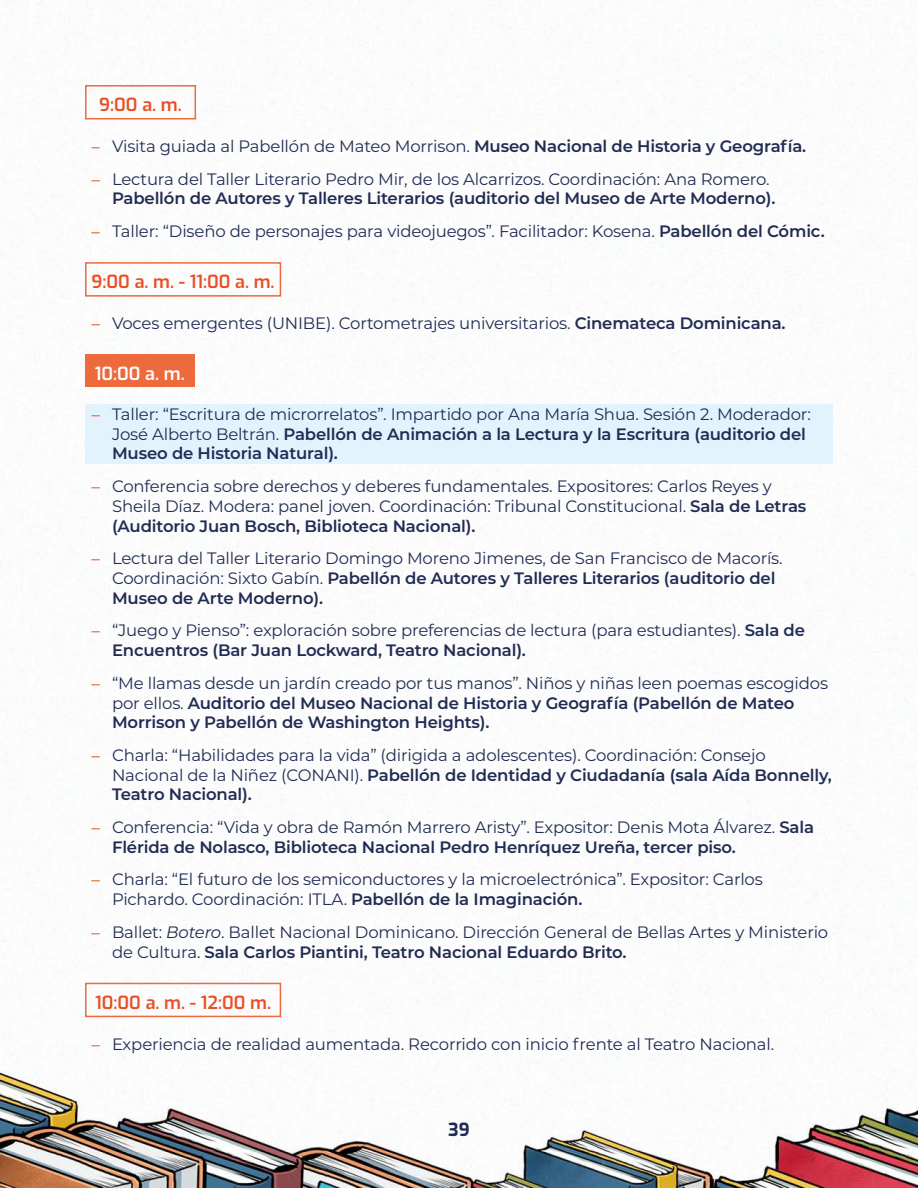
<style>
.page{position:relative;width:918px;height:1188px;background:#fff}
.page>*{position:absolute;margin:0;border:0;box-sizing:border-box;transform-origin:0 0}
.t1{font:600 18px "Exo";color:#e94e24}
.t2{font:600 18px "Exo";color:#fff}
.t3{font:700 18px "Exo";color:#212c53}
.t4{font:16.5px/19.8px "Montserrat";letter-spacing:-.01em;color:#212c53}
.t5{font:600 16.5px/19.8px "Montserrat";letter-spacing:-.01em;color:#212c53}
.s1{color:#ed6a3d}
.s2{font-weight:600}
.s3{font-weight:400}
.s4{font-style:italic}
</style>
<div class="page">
<img style="left:0;top:9px;width:918px;height:1179px">
<div style="left:85px;top:404px;width:748px;height:60px;background:#e2f3fd"></div>
<div style="left:85px;top:85px;width:111px;height:34px;border:2px solid #ed6a3d"></div>
<div style="left:85px;top:262px;width:196px;height:35px;border:2px solid #ed6a3d"></div>
<div style="left:85px;top:354px;width:110px;height:33px;background:#ed6a3d"></div>
<div style="left:85px;top:983px;width:196px;height:34px;border:2px solid #ed6a3d"></div>
<p class="t1" style="left:99px;top:91px;width:84px">9:00 a. m.</p>
<p class="t4" style="left:91px;top:129px;width:717px;line-height:32.5px"><span class="s1">−</span> Visita guiada al Pabellón de Mateo Morrison. <span class="s2">Museo Nacional de Historia y Geografía. </span><span class="s1">−</span> Lectura del Taller Literario Pedro Mir, de los Alcarrizos. Coordinación: Ana Romero.</p>
<p class="t5" style="left:91px;top:182px;width:735px;line-height:32.5px;text-indent:21px">Pabellón de Autores y Talleres Literarios (auditorio del Museo de Arte Moderno).<br><span class="s1">−</span> <span class="s3">Taller: “Diseño de personajes para videojuegos”. Facilitador: Kosena.</span> Pabellón del Cómic.</p>
<p class="t1" style="left:92px;top:268px;width:185px">9:00 a. m. - 11:00 a. m.</p>
<p class="t4" style="left:91px;top:313px;width:696px"><span class="s1">−</span> Voces emergentes (UNIBE). Cortometrajes universitarios. <span class="s2">Cinemateca Dominicana.</span></p>
<p class="t2" style="left:95px;top:360px;width:91px">10:00 a. m.</p>
<p class="t4" style="left:112px;top:404px;width:700px;text-indent:-21px"><span class="s1">−</span> Taller: “Escritura de microrrelatos”. Impartido por Ana María Shua. Sesión 2. Moderador:<br>José Alberto Beltrán. <span class="s2">Pabellón de Animación a la Lectura y la Escritura (auditorio del<br>Museo de Historia Natural).</span></p>
<p class="t4" style="left:112px;top:476px;width:696px;text-indent:-21px"><span class="s1">−</span> Conferencia sobre derechos y deberes fundamentales. Expositores: Carlos Reyes y<br>Sheila Díaz. Modera: panel joven. Coordinación: Tribunal Constitucional. <span class="s2">Sala de Letras (Auditorio Juan Bosch, Biblioteca Nacional).</span></p>
<p class="t4" style="left:112px;top:548px;width:672px;text-indent:-21px"><span class="s1">−</span> Lectura del Taller Literario Domingo Moreno Jimenes, de San Francisco de Macorís.<br>Coordinación: Sixto Gabín. <span class="s2">Pabellón de Autores y Talleres Literarios (auditorio del<br>Museo de Arte Moderno).</span></p>
<p class="t4" style="left:112px;top:620px;width:694px;text-indent:-21px"><span class="s1">−</span> “Juego y Pienso”: exploración sobre preferencias de lectura (para estudiantes). <span class="s2">Sala de<br>Encuentros (Bar Juan Lockward, Teatro Nacional).</span></p>
<p class="t5" style="left:112px;top:672px;width:718px;text-indent:-21px"><span class="s1">−</span> <span class="s3">“Me llamas desde un jardín creado por tus manos”. Niños y niñas leen poemas escogidos por ellos.</span> Auditorio del Museo Nacional de Historia y Geografía (Pabellón de Mateo<br>Morrison y Pabellón de Washington Heights).</p>
<p class="t4" style="left:112px;top:745px;width:721px;text-indent:-21px"><span class="s1">−</span> Charla: “Habilidades para la vida” (dirigida a adolescentes). Coordinación: Consejo<br>Nacional de la Niñez (CONANI). <span class="s2">Pabellón de Identidad y Ciudadanía (sala Aída Bonnelly,<br>Teatro Nacional).</span></p>
<p class="t4" style="left:112px;top:817px;width:704px;text-indent:-21px"><span class="s1">−</span> Conferencia: “Vida y obra de Ramón Marrero Aristy”. Expositor: Denis Mota Álvarez. <span class="s2">Sala<br>Flérida de Nolasco, Biblioteca Nacional Pedro Henríquez Ureña, tercer piso.</span></p>
<p class="t4" style="left:112px;top:869px;width:652px;text-indent:-21px"><span class="s1">−</span> Charla: “El futuro de los semiconductores y la microelectrónica”. Expositor: Carlos<br>Pichardo. Coordinación: ITLA. <span class="s2">Pabellón de la Imaginación.</span></p>
<p class="t4" style="left:112px;top:921px;width:718px;text-indent:-21px"><span class="s1">−</span> Ballet: <span class="s4">Botero</span>. Ballet Nacional Dominicano. Dirección General de Bellas Artes y Ministerio de Cultura. <span class="s2">Sala Carlos Piantini, Teatro Nacional Eduardo Brito.</span></p>
<p class="t1" style="left:95px;top:989px;width:177px">10:00 a. m. - 12:00 m.</p>
<p class="t4" style="left:91px;top:1033px;width:685px"><span class="s1">−</span> Experiencia de realidad aumentada. Recorrido con inicio frente al Teatro Nacional.</p>
<p class="t3" style="left:448px;top:1116px;width:23px">39</p>
</div>
